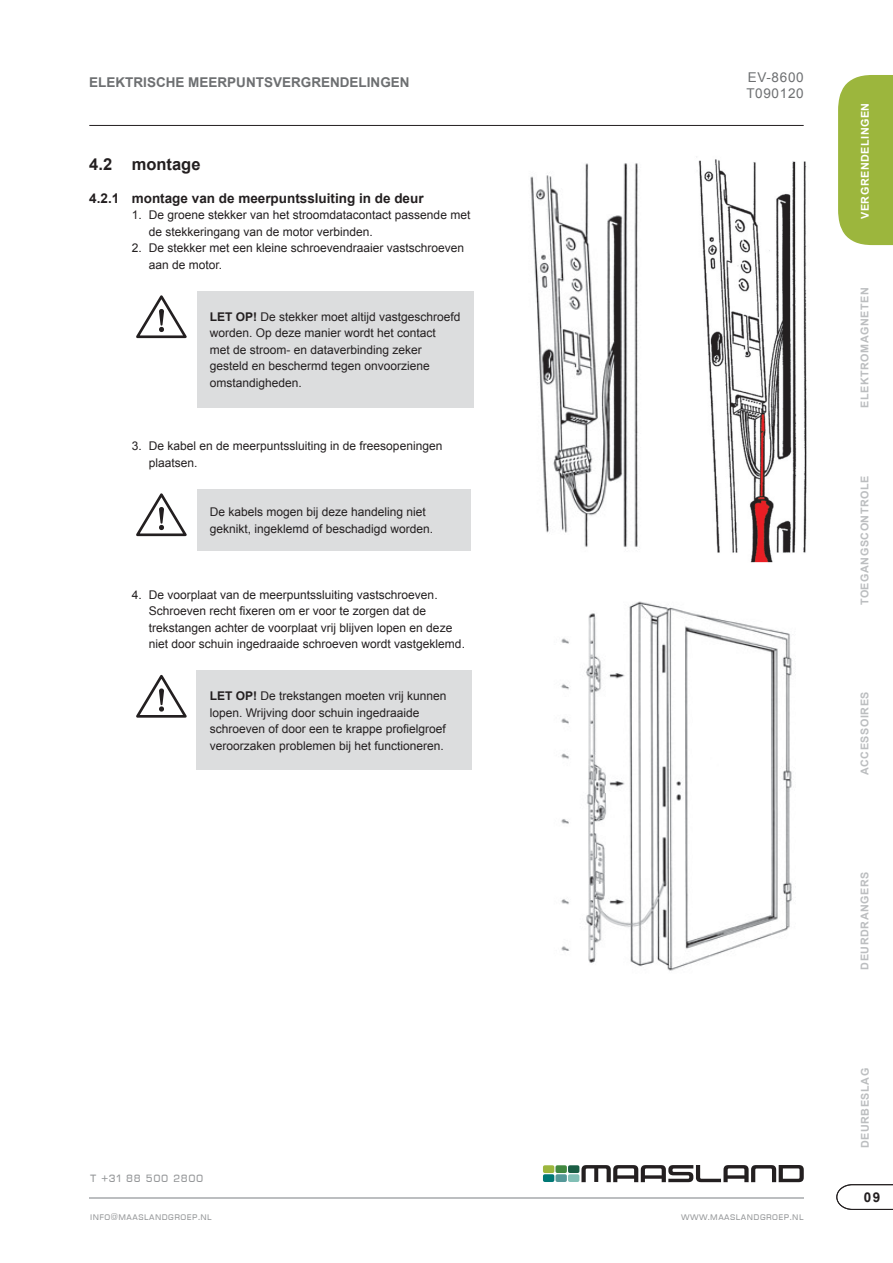
<style>
.page{position:relative;width:893px;height:1263px;background:#fff}
.page>*{position:absolute;margin:0;border:0;box-sizing:border-box;transform-origin:0 0}
.t1{font:700 16.5px "Arial";color:#231f20}
.t2{font:700 13.5px "Arial";color:#231f20}
.t3{font:700 13.5px "Arial";color:#6d6f71}
.t4{font:13.5px/16.2px "Arial";letter-spacing:.05em;color:#6d6f71}
.t5{font:12.75px "Eurostile DCD";letter-spacing:.05em;color:#949698}
.t6{font:12px/16.5px "Arial";color:#231f20}
.t7{font:700 10.8px "Arial";letter-spacing:.05em;color:#bcbec0}
.t8{font:700 10.8px "Arial";letter-spacing:.05em;color:#fff}
.t9{font:9.75px "Eurostile DCD";letter-spacing:.05em;color:#949698}
.s1{font-weight:700}
</style>
<div class="page">
<div style="left:838px;top:75px;width:55px;height:170px;background:#9cb63d"></div>
<img style="left:581px;top:1182px;width:219px;height:1px">
<svg style="left:543px;top:1165px;width:261px;height:17px"></svg>
<hr style="left:89px;top:1197px;width:715px;height:2px;background:#bcbec0">
<hr style="left:89px;top:125px;width:715px;height:1px;background:#231f20">
<svg style="left:836px;top:1184px;width:57px;height:26px"></svg>
<div style="left:197px;top:291px;width:276px;height:116px;background:#dcddde"></div>
<svg style="left:136px;top:295px;width:51px;height:43px"></svg>
<div style="left:197px;top:489px;width:274px;height:62px;background:#dcddde"></div>
<svg style="left:136px;top:493px;width:51px;height:43px"></svg>
<div style="left:197px;top:670px;width:275px;height:100px;background:#dcddde"></div>
<svg style="left:136px;top:675px;width:51px;height:43px"></svg>
<img style="left:530px;top:163px;width:108px;height:385px">
<img style="left:696px;top:156px;width:111px;height:406px">
<img style="left:561px;top:601px;width:231px;height:370px">
<p class="t3" style="left:89px;top:73px;width:322px">ELEKTRISCHE MEERPUNTSVERGRENDELINGEN</p>
<h1 class="t1" style="left:89px;top:153px;width:113px">4.2 montage</h1>
<p class="t2" style="left:89px;top:189px;width:336px">4.2.1 montage van de meerpuntssluiting in de deur</p>
<p class="t6" style="left:149px;top:207px;width:323px;text-indent:-17px">1. De groene stekker van het stroomdatacontact passende met de stekkeringang van de motor verbinden.</p>
<p class="t6" style="left:149px;top:240px;width:317px;text-indent:-17px">2. De stekker met een kleine schroevendraaier vastschroeven aan de motor.</p>
<p class="t6" style="left:210px;top:308px;width:252px"><span class="s1">LET OP!</span> De stekker moet altijd vastgeschroefd worden. Op deze manier wordt het contact<br>met de stroom- en dataverbinding zeker gesteld en beschermd tegen onvoorziene omstandigheden.</p>
<p class="t6" style="left:149px;top:438px;width:295px;text-indent:-17px">3. De kabel en de meerpuntssluiting in de freesopeningen plaatsen.</p>
<p class="t6" style="left:210px;top:504px;width:225px">De kabels mogen bij deze handeling niet geknikt, ingeklemd of beschadigd worden.</p>
<p class="t6" style="left:149px;top:586px;width:318px;text-indent:-17px">4. De voorplaat van de meerpuntssluiting vastschroeven.<br>Schroeven recht fixeren om er voor te zorgen dat de trekstangen achter de voorplaat vrij blijven lopen en deze niet door schuin ingedraaide schroeven wordt vastgeklemd.</p>
<p class="t6" style="left:210px;top:688px;width:238px"><span class="s1">LET OP!</span> De trekstangen moeten vrij kunnen lopen. Wrijving door schuin ingedraaide schroeven of door een te krappe profielgroef veroorzaken problemen bij het functioneren.</p>
<p class="t4" style="left:746px;top:69px;width:59px">EV-8600<br>T090120</p>
<p class="t5" style="left:90px;top:1171px;width:115px">t +31 88 500 2800</p>
<p class="t9" style="left:90px;top:1211px;width:123px">info@maaslandgroep.nl</p>
<p class="t9" style="left:681px;top:1211px;width:124px">www.maaslandgroep.nl</p>
<p class="t8" style="left:858px;top:219px;width:118px;rotate:-90deg">VERGRENDELINGEN</p>
<p class="t7" style="left:858px;top:408px;width:122px;rotate:-90deg">ELEKTROMAGNETEN</p>
<p class="t7" style="left:857px;top:605px;width:131px;rotate:-90deg">TOEGANGSCONTROLE</p>
<p class="t7" style="left:858px;top:775px;width:85px;rotate:-90deg">ACCESSOIRES</p>
<p class="t7" style="left:857px;top:969px;width:99px;rotate:-90deg">DEURDRANGERS</p>
<p class="t7" style="left:858px;top:1148px;width:81px;rotate:-90deg">DEURBESLAG</p>
<p class="t2" style="left:864px;top:1188px;width:18px">09</p>
</div>
